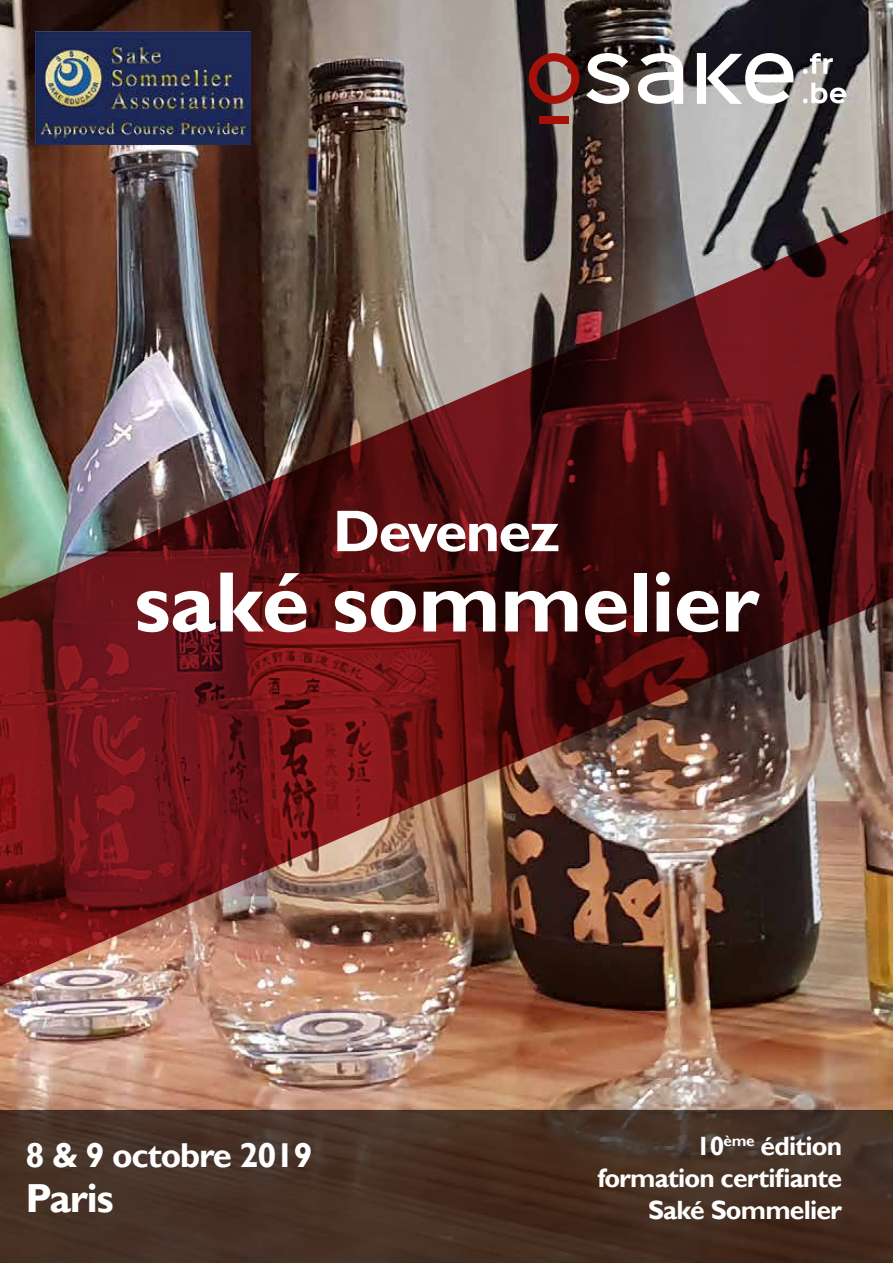
<style>
.page{position:relative;width:893px;height:1263px;background:#fff}
.page>*{position:absolute;margin:0;border:0;box-sizing:border-box;transform-origin:0 0}
.t1{font:700 86.4px "Gill Sans";letter-spacing:-.01em;color:#fff}
.t2{font:700 59.1px "Gill Sans";letter-spacing:-.03em;color:#fff}
.t3{font:700 40.5px "Gill Sans";letter-spacing:-.03em;color:#fff}
.t4{font:700 34.5px "Gill Sans";letter-spacing:-.03em;color:#fff}
.t5{font:700 26.4px/31.8px "Gill Sans";letter-spacing:-.03em;color:#fff;text-align:right}
</style>
<div class="page">
<img style="left:0;top:0;width:893px;height:1110px">
<svg style="left:0;top:1110px;width:893px;height:153px;background:#463024"></svg>
<img style="left:0;top:188px;width:893px;height:850px">
<img style="left:36px;top:32px;width:214px;height:113px">
<svg style="left:529px;top:53px;width:50px;height:51px;background:#7c3933"></svg>
<div style="left:540px;top:116px;width:29px;height:7px;background:#a51008"></div>
<svg style="left:586px;top:53px;width:43px;height:51px"></svg>
<svg style="left:638px;top:53px;width:45px;height:51px"></svg>
<svg style="left:697px;top:53px;width:97px;height:51px"></svg>
<svg style="left:803px;top:83px;width:43px;height:20px"></svg>
<svg style="left:803px;top:53px;width:30px;height:21px"></svg>
<h2 class="t2" style="left:333px;top:496px;width:229px">Devenez</h2>
<h1 class="t1" style="left:134px;top:550px;width:627px">saké sommelier</h1>
<h3 class="t4" style="left:26px;top:1135px;width:289px">8 &amp; 9 octobre 2019</h3>
<h3 class="t3" style="left:26px;top:1174px;width:90px">Paris</h3>
<p class="t5" style="left:597px;top:1131px;width:246px">10<sup>ème</sup> édition formation certifiante<br>Saké Sommelier</p>
</div>
